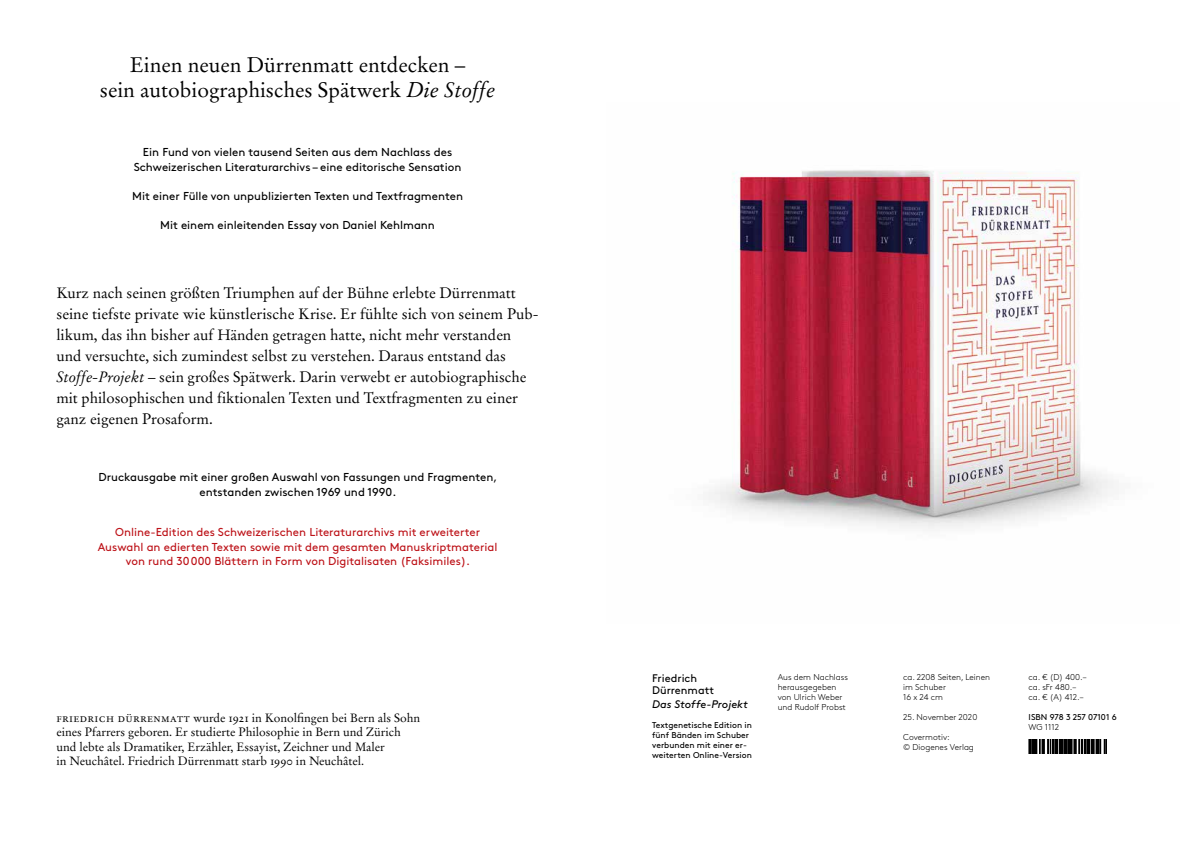
<style>
.page{position:relative;width:1191px;height:842px;background:#fff}
.page>*{position:absolute;margin:0;border:0;box-sizing:border-box;transform-origin:0 0}
.t1{font:21px/25px "Dio Gara Roman OTFSC";color:#000;text-align:center}
.t2{font:15px/21px "Dio Gara Roman OTFSC";color:#000}
.t3{font:12px/14.4px "Dio Gara Roman OTFSC";color:#000}
.t4{font:11.5px/14.5px "Brown Pro";color:#000;text-align:center}
.t5{font:11.5px/14.5px "Brown Pro";color:#bd1218;text-align:center}
.t6{font:11px/12px "Brown Pro";color:#000}
.t7{font:italic 11px "Brown Pro";letter-spacing:-.01em;color:#000}
.t8{font:300 8.5px/10px "Brown Pro";color:#000}
.t9{font:8.5px/10px "Brown Pro";color:#000}
.s1{font-family:"Dio Gara";font-style:italic}
</style>
<div class="page">
<img style="left:708px;top:170px;width:406px;height:359px">
<svg style="left:1106px;top:740px;width:1px;height:14px"></svg>
<svg style="left:1028px;top:740px;width:78px;height:14px"></svg>
<h1 class="t1" style="left:100px;top:52px;width:397px">Einen neuen Dürrenmatt entdecken –<br>sein autobiographisches Spätwerk <span class="s1">Die Stoffe</span></h1>
<p class="t4" style="left:134px;top:144px;width:329px">Ein Fund von vielen tausend Seiten aus dem Nachlass des<br>Schweizerischen Literaturarchivs – eine editorische Sensation</p>
<p class="t4" style="left:132px;top:187px;width:332px">Mit einer Fülle von unpublizierten Texten und Textfragmenten</p>
<p class="t4" style="left:160px;top:216px;width:276px">Mit einem einleitenden Essay von Daniel Kehlmann</p>
<p class="t2" style="left:56px;top:282px;width:484px">Kurz nach seinen größten Triumphen auf der Bühne erlebte Dürrenmatt seine tiefste private wie künstlerische Krise. Er fühlte sich von seinem Pub&shy;likum, das ihn bisher auf Händen getragen hatte, nicht mehr verstanden und versuchte, sich zumindest selbst zu verstehen. Daraus entstand das <span class="s1">Stoffe-Projekt</span> – sein großes Spätwerk. Darin verwebt er autobiographische mit philosophischen und fiktionalen Texten und Textfragmenten zu einer ganz eigenen Prosaform.</p>
<p class="t4" style="left:99px;top:469px;width:400px">Druckausgabe mit einer großen Auswahl von Fassungen und Fragmenten, entstanden zwischen 1969 und 1990.</p>
<p class="t5" style="left:98px;top:524px;width:401px">Online-Edition des Schweizerischen Literaturarchivs mit erweiterter<br>Auswahl an edierten Texten sowie mit dem gesamten Manuskriptmaterial von rund 30000 Blättern in Form von Digitalisaten (Faksimiles).</p>
<p class="t3" style="left:56px;top:711px;width:365px">Friedrich Dürrenmatt wurde 1921 in Konolfingen bei Bern als Sohn eines Pfarrers geboren. Er studierte Philosophie in Bern und Zürich und lebte als Dramatiker, Erzähler, Essayist, Zeichner und Maler<br>in Neuchâtel. Friedrich Dürrenmatt starb 1990 in Neuchâtel.</p>
<p class="t6" style="left:652px;top:671px;width:63px">Friedrich<br>Dürrenmatt</p>
<p class="t7" style="left:652px;top:695px;width:97px">Das Stoffe-Projekt</p>
<p class="t9" style="left:652px;top:719px;width:101px">Textgenetische Edition in fünf Bänden im Schuber verbunden mit einer er&shy;weiterten Online-Version</p>
<p class="t8" style="left:777px;top:671px;width:72px">Aus dem Nachlass herausgegeben von Ulrich Weber und Rudolf Probst</p>
<p class="t8" style="left:903px;top:671px;width:88px">ca. 2208 Seiten, Leinen im Schuber<br>16 x 24 cm</p>
<p class="t8" style="left:903px;top:711px;width:76px">25. November 2020</p>
<p class="t8" style="left:903px;top:731px;width:72px">Covermotiv:<br>© Diogenes Verlag</p>
<p class="t8" style="left:1028px;top:671px;width:59px">ca. € (D) 400.– ca. sFr 480.– ca. € (A) 412.–</p>
<p class="t9" style="left:1028px;top:711px;width:90px">ISBN 978 3 257 07101 6</p>
<p class="t8" style="left:1028px;top:721px;width:32px">WG 1112</p>
</div>
